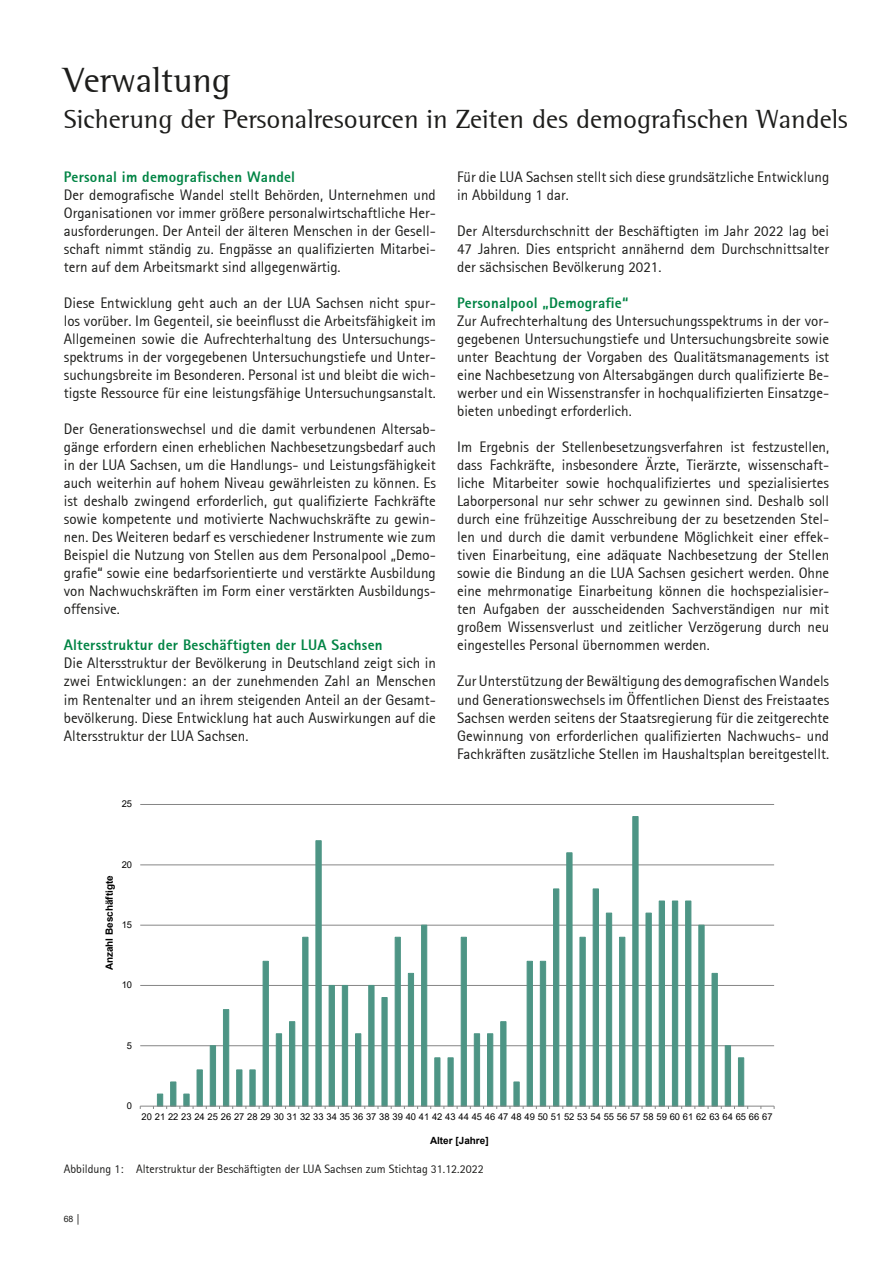
<style>
.page{position:relative;width:893px;height:1263px;background:#fff}
.page>*{position:absolute;margin:0;border:0;box-sizing:border-box;transform-origin:0 0}
.Überschrift_Innen{font:36px "Rotis Semi Serif";color:#1d1d1b}
.Überschrift_2{font:27px "Rotis Semi Serif";color:#1d1d1b}
.Fließtext{font:15px/18px "Rotis Sans Serif";color:#1d1d1b;text-align:justify}
.Zwischenüberschrift_grün{font:800 15px "Rotis Sans Serif";letter-spacing:.015em;color:#008444}
.Bildunterschrift{font:12px "Rotis Sans Serif";color:#1d1d1b}
.t1{font:700 9.9px "Arial";color:#000}
.t2{font:9.3px "Arial";color:#000}
.t3{font:8.7px "Arial";color:#1d1d1b}
</style>
<div class="page">
<hr style="left:140px;top:1045px;width:634px;height:1px;background:#868686">
<hr style="left:140px;top:985px;width:634px;height:1px;background:#868686">
<hr style="left:140px;top:925px;width:634px;height:1px;background:#868686">
<hr style="left:140px;top:864px;width:634px;height:1px;background:#868686">
<hr style="left:140px;top:804px;width:634px;height:1px;background:#868686">
<hr style="left:140px;top:776px;width:634px;height:1px;background:#868686">
<svg style="left:157px;top:816px;width:587px;height:290px"></svg>
<hr style="left:140px;top:1106px;width:634px;height:1px;background:#868686">
<p class="Überschrift_Innen" style="left:64px;top:59px;width:168px">Verwaltung</p>
<p class="Überschrift_2" style="left:64px;top:104px;width:785px">Sicherung der Personalresourcen in Zeiten des demografischen Wandels</p>
<p class="Zwischenüberschrift_grün" style="left:64px;top:168px;width:233px">Personal im demografischen Wandel</p>
<p class="Fließtext" style="left:64px;top:186px;width:374px">Der demografische Wandel stellt Behörden, Unternehmen und Organisationen vor immer größere personalwirtschaftliche Her&shy;ausforderungen. Der Anteil der älteren Menschen in der Gesell&shy;schaft nimmt ständig zu. Engpässe an qualifizierten Mitarbei&shy;tern auf dem Arbeitsmarkt sind allgegenwärtig.</p>
<p class="Fließtext" style="left:64px;top:294px;width:374px">Diese Entwicklung geht auch an der LUA Sachsen nicht spur&shy;los vorüber. Im Gegenteil, sie beeinflusst die Arbeitsfähigkeit im Allgemeinen sowie die Aufrechterhaltung des Untersuchungs&shy;spektrums in der vorgegebenen Untersuchungstiefe und Unter&shy;suchungsbreite im Besonderen. Personal ist und bleibt die wich&shy;tigste Ressource für eine leistungsfähige Untersuchungsanstalt.</p>
<p class="Fließtext" style="left:64px;top:420px;width:374px">Der Generationswechsel und die damit verbundenen Altersab&shy;gänge erfordern einen erheblichen Nachbesetzungsbedarf auch in der LUA Sachsen, um die Handlungs- und Leistungsfähigkeit auch weiterhin auf hohem Niveau gewährleisten zu können. Es ist deshalb zwingend erforderlich, gut qualifizierte Fachkräfte sowie kompetente und motivierte Nachwuchskräfte zu gewin&shy;nen. Des Weiteren bedarf es verschiedener Instrumente wie zum Beispiel die Nutzung von Stellen aus dem Personalpool „Demo&shy;grafie“ sowie eine bedarfsorientierte und verstärkte Ausbildung von Nachwuchskräften im Form einer verstärkten Ausbildungs&shy;offensive.</p>
<p class="Zwischenüberschrift_grün" style="left:64px;top:636px;width:320px">Altersstruktur der Beschäftigten der LUA Sachsen</p>
<p class="Fließtext" style="left:64px;top:654px;width:374px">Die Altersstruktur der Bevölkerung in Deutschland zeigt sich in zwei Entwicklungen: an der zunehmenden Zahl an Menschen im Rentenalter und an ihrem steigenden Anteil an der Gesamt&shy;bevölkerung. Diese Entwicklung hat auch Auswirkungen auf die Altersstruktur der LUA Sachsen.</p>
<p class="Fließtext" style="left:457px;top:168px;width:374px">Für die LUA Sachsen stellt sich diese grundsätzliche Entwicklung in Abbildung 1 dar.</p>
<p class="Fließtext" style="left:457px;top:222px;width:374px">Der Altersdurchschnitt der Beschäftigten im Jahr 2022 lag bei 47 Jahren. Dies entspricht annähernd dem Durchschnittsalter der sächsischen Bevölkerung 2021.</p>
<p class="Zwischenüberschrift_grün" style="left:457px;top:294px;width:173px">Personalpool „Demografie“</p>
<p class="Fließtext" style="left:457px;top:312px;width:374px">Zur Aufrechterhaltung des Untersuchungsspektrums in der vor&shy;gegebenen Untersuchungstiefe und Untersuchungsbreite sowie unter Beachtung der Vorgaben des Qualitätsmanagements ist eine Nachbesetzung von Altersabgängen durch qualifizierte Be&shy;werber und ein Wissenstransfer in hochqualifizierten Einsatzge&shy;bieten unbedingt erforderlich.</p>
<p class="Fließtext" style="left:457px;top:438px;width:374px">Im Ergebnis der Stellenbesetzungsverfahren ist festzustellen, dass Fachkräfte, insbesondere Ärzte, Tierärzte, wissenschaft&shy;liche Mitarbeiter sowie hochqualifiziertes und spezialisiertes Laborpersonal nur sehr schwer zu gewinnen sind. Deshalb soll durch eine frühzeitige Ausschreibung der zu besetzenden Stel&shy;len und durch die damit verbundene Möglichkeit einer effek&shy;tiven Einarbeitung, eine adäquate Nachbesetzung der Stellen sowie die Bindung an die LUA Sachsen gesichert werden. Ohne eine mehrmonatige Einarbeitung können die hochspezialisier&shy;ten Aufgaben der ausscheidenden Sachverständigen nur mit großem Wissensverlust und zeitlicher Verzögerung durch neu eingestelles Personal übernommen werden.</p>
<p class="Fließtext" style="left:457px;top:672px;width:374px">Zur Unterstützung der Bewältigung des demografischen Wandels und Generationswechsels im Öffentlichen Dienst des Freistaates Sachsen werden seitens der Staatsregierung für die zeitgerechte Gewinnung von erforderlichen qualifizierten Nachwuchs- und Fachkräften zusätzliche Stellen im Haushaltsplan bereitgestellt.</p>
<p class="t2" style="left:122px;top:737px;width:12px">30</p>
<p class="t2" style="left:122px;top:798px;width:12px">25</p>
<p class="t2" style="left:122px;top:858px;width:12px">20</p>
<p class="t1" style="left:102px;top:970px;width:96px;rotate:-90deg">Anzahl Beschäftigte</p>
<p class="t2" style="left:122px;top:918px;width:12px">15</p>
<p class="t2" style="left:122px;top:979px;width:12px">10</p>
<p class="t2" style="left:127px;top:1039px;width:7px">5</p>
<p class="t2" style="left:127px;top:1099px;width:7px">0</p>
<p class="t2" style="left:142px;top:1110px;width:632px">20 21 22 23 24 25 26 27 28 29 30 31 32 33 34 35 36 37 38 39 40 41 42 43 44 45 46 47 48 49 50 51 52 53 54 55 56 57 58 59 60 61 62 63 64 65 66 67</p>
<p class="t1" style="left:430px;top:1133px;width:60px">Alter [Jahre]</p>
<p class="Bildunterschrift" style="left:64px;top:1161px;width:421px">Abbildung 1: Alterstruktur der Beschäftigten der LUA Sachsen zum Stichtag 31.12.2022</p>
<p class="t3" style="left:64px;top:1212px;width:19px">68 │</p>
</div>
